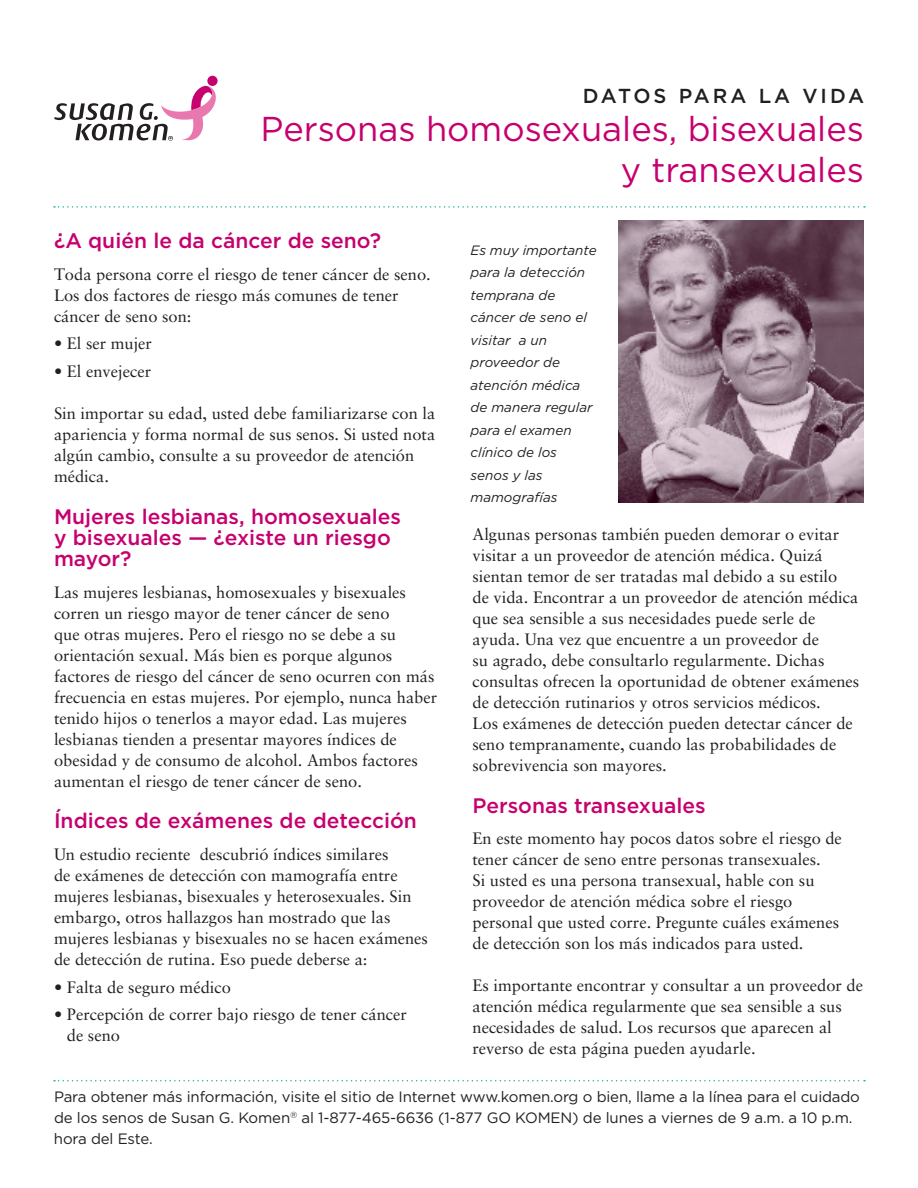
<style>
.page{position:relative;width:918px;height:1188px;background:#fff}
.page>*{position:absolute;margin:0;border:0;box-sizing:border-box;transform-origin:0 0}
.t1{font:34.5px/41.4px "Gotham";color:#c6006f;text-align:right}
.t2{font:500 21px/21px "Gotham";color:#c6006f}
.t3{font:500 20.25px "Gotham";color:#231f20}
.t4{font:16.5px/21px "Sabon";color:#231f20}
.t5{font:15px/21px "Gotham";letter-spacing:-.01em;color:#231f20}
.t6{font:italic 13.5px/22.5px "Gotham";color:#231f20}
</style>
<div class="page">
<svg style="left:54px;top:76px;width:164px;height:65px"></svg>
<svg style="left:54px;top:206px;width:811px;height:2px"></svg>
<svg style="left:54px;top:1080px;width:811px;height:2px"></svg>
<img style="left:618px;top:221px;width:246px;height:281px">
<p class="t3" style="left:583px;top:85px;width:278px">datos pa ra la vida</p>
<h1 class="t1" style="left:261px;top:108px;width:605px">Personas homosexuales, bisexuales y transexuales</h1>
<p class="t2" style="left:54px;top:230px;width:329px">¿A quién le da cáncer de seno?</p>
<p class="t4" style="left:54px;top:263px;width:378px">Toda persona corre el riesgo de tener cáncer de seno.<br>Los dos factores de riesgo más comunes de tener cáncer de seno son:</p>
<p class="t4" style="left:54px;top:333px;width:100px">• El ser mujer</p>
<p class="t4" style="left:54px;top:361px;width:99px">• El envejecer</p>
<p class="t4" style="left:54px;top:403px;width:383px">Sin importar su edad, usted debe familiarizarse con la apariencia y forma normal de sus senos. Si usted nota algún cambio, consulte a su proveedor de atención médica.</p>
<p class="t2" style="left:54px;top:506px;width:348px">Mujeres lesbianas, homosexuales y bisexuales — ¿existe un riesgo mayor?</p>
<p class="t4" style="left:54px;top:581px;width:385px">Las mujeres lesbianas, homosexuales y bisexuales corren un riesgo mayor de tener cáncer de seno<br>que otras mujeres. Pero el riesgo no se debe a su orientación sexual. Más bien es porque algunos factores de riesgo del cáncer de seno ocurren con más frecuencia en estas mujeres. Por ejemplo, nunca haber tenido hijos o tenerlos a mayor edad. Las mujeres lesbianas tienden a presentar mayores índices de obesidad y de consumo de alcohol. Ambos factores aumentan el riesgo de tener cáncer de seno.</p>
<p class="t2" style="left:54px;top:810px;width:364px">Índices de exámenes de detección</p>
<p class="t4" style="left:54px;top:844px;width:376px">Un estudio reciente descubrió índices similares<br>de exámenes de detección con mamografía entre mujeres lesbianas, bisexuales y heterosexuales. Sin embargo, otros hallazgos han mostrado que las mujeres lesbianas y bisexuales no se hacen exámenes de detección de rutina. Eso puede deberse a:</p>
<p class="t4" style="left:54px;top:976px;width:178px">• Falta de seguro médico</p>
<p class="t4" style="left:67px;top:1004px;width:342px;text-indent:-13px">• Percepción de correr bajo riesgo de tener cáncer de seno</p>
<p class="t6" style="left:471px;top:239px;width:128px">Es muy importante para la detección temprana de cáncer de seno el visitar a un proveedor de atención médica de manera regular para el examen clínico de los senos y las mamografías</p>
<p class="t4" style="left:472px;top:524px;width:388px">Algunas personas también pueden demorar o evitar visitar a un proveedor de atención médica. Quizá sientan temor de ser tratadas mal debido a su estilo<br>de vida. Encontrar a un proveedor de atención médica que sea sensible a sus necesidades puede serle de ayuda. Una vez que encuentre a un proveedor de<br>su agrado, debe consultarlo regularmente. Dichas consultas ofrecen la oportunidad de obtener exámenes de detección rutinarios y otros servicios médicos.<br>Los exámenes de detección pueden detectar cáncer de seno tempranamente, cuando las probabilidades de sobrevivencia son mayores.</p>
<p class="t2" style="left:472px;top:794px;width:235px">Personas transexuales</p>
<p class="t4" style="left:472px;top:828px;width:371px">En este momento hay pocos datos sobre el riesgo de tener cáncer de seno entre personas transexuales.<br>Si usted es una persona transexual, hable con su proveedor de atención médica sobre el riesgo personal que usted corre. Pregunte cuáles exámenes de detección son los más indicados para usted.</p>
<p class="t4" style="left:472px;top:974px;width:392px">Es importante encontrar y consultar a un proveedor de atención médica regularmente que sea sensible a sus necesidades de salud. Los recursos que aparecen al reverso de esta página pueden ayudarle.</p>
<p class="t5" style="left:54px;top:1086px;width:807px">Para obtener más información, visite el sitio de Internet www.komen.org o bien, llame a la línea para el cuidado de los senos de Susan G. Komen<sup>®</sup> al 1-877-465-6636 (1-877 GO KOMEN) de lunes a viernes de 9 a.m. a 10 p.m. hora del Este.</p>
</div>
